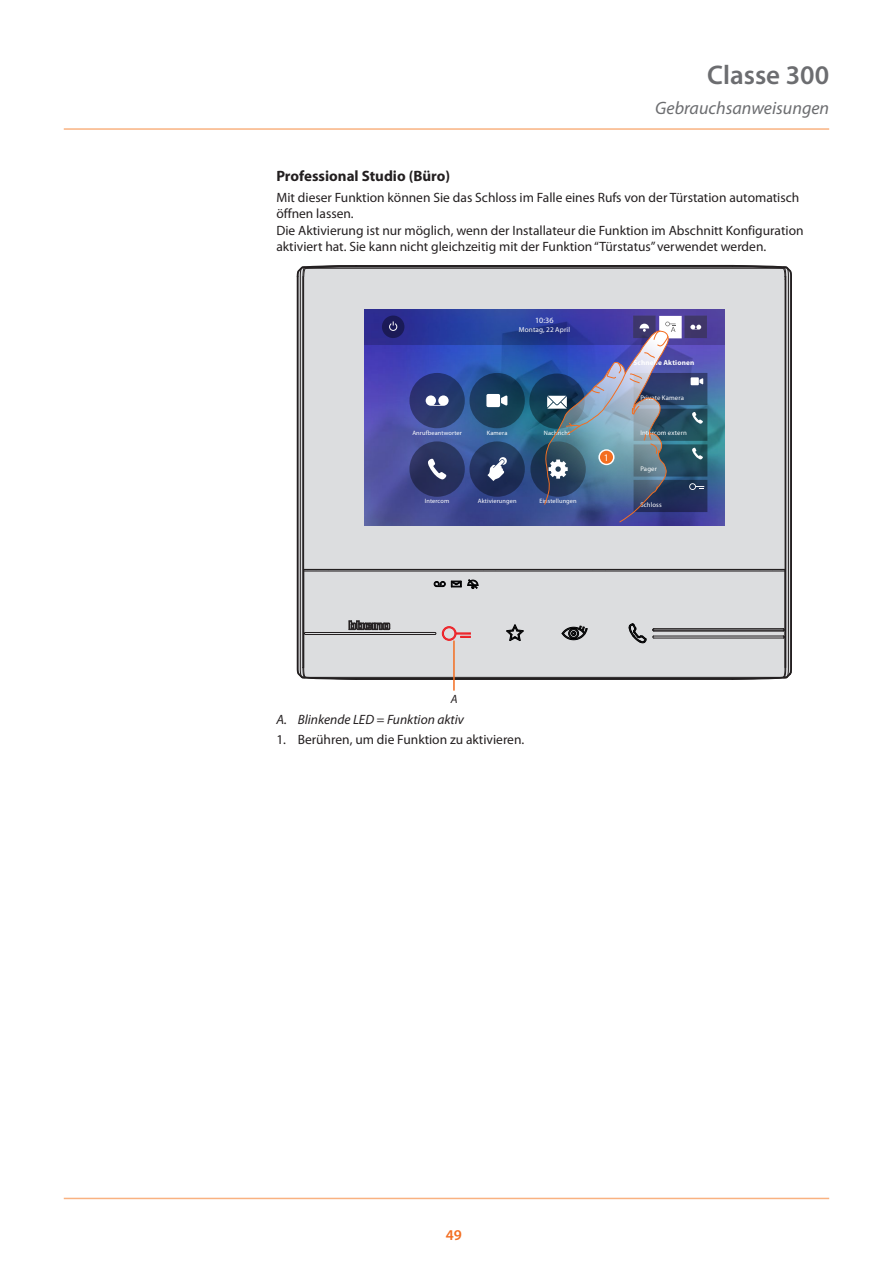
<style>
.page{position:relative;width:893px;height:1263px;background:#fff}
.page>*{position:absolute;margin:0;border:0;box-sizing:border-box;transform-origin:0 0}
.t1{font:600 27px "Myriad Pro";color:#6c6d70}
.t2{font:italic 18px "Myriad Pro";color:#6c6d70}
.t3{font:700 15px "Myriad Pro";color:#231f20}
.t4{font:600 15px "Myriad Pro";color:#f36e21}
.t5{font:13.5px/16.2px "Myriad Pro";color:#231f20}
.t6{font:italic 13.5px "Myriad Pro";color:#231f20}
.t7{font:italic 12px "Myriad Pro";color:#231f20}
.t8{font:10.05px "Myriad Pro";color:#fff}
.t9{font:8.1px "Myriad Pro";color:#fff}
.t10{font:700 7.2px "Myriad Pro";letter-spacing:.02em;color:#fff}
.t11{font:7.2px "Myriad Pro";letter-spacing:.02em;color:#fff}
.t12{font:6.75px "Myriad Pro";letter-spacing:.02em;color:#fff}
.t13{font:6.3px "Myriad Pro";letter-spacing:.02em;color:#fff}
</style>
<div class="page">
<hr style="left:64px;top:128px;width:765px;height:2px;background:#f9b281">
<hr style="left:64px;top:1198px;width:765px;height:1px;background:#f9b281">
<hr style="left:453px;top:640px;width:2px;height:51px;background:#f36e21">
<img style="left:300px;top:265px;width:492px;height:415px">
<svg style="left:598px;top:449px;width:16px;height:16px"></svg>
<div style="left:600px;top:451px;width:13px;height:13px;background:#f36e21;border-radius:50%"></div>
<h1 class="t1" style="left:707px;top:58px;width:123px">Classe 300</h1>
<h2 class="t2" style="left:655px;top:97px;width:175px">Gebrauchsanweisungen</h2>
<p class="t3" style="left:276px;top:166px;width:175px">Professional Studio (Büro)</p>
<p class="t5" style="left:276px;top:189px;width:529px">Mit dieser Funktion können Sie das Schloss im Falle eines Rufs von der Türstation automatisch öffnen lassen.<br>Die Aktivierung ist nur möglich, wenn der Installateur die Funktion im Abschnitt Konfiguration aktiviert hat. Sie kann nicht gleichzeitig mit der Funktion “Türstatus” verwendet werden.</p>
<p class="t9" style="left:535px;top:315px;width:20px">10:36</p>
<p class="t11" style="left:519px;top:325px;width:53px">Montag, 22 April</p>
<p class="t10" style="left:634px;top:358px;width:62px">Schnelle Aktionen</p>
<p class="t12" style="left:640px;top:393px;width:45px">Private Kamera</p>
<p class="t13" style="left:412px;top:429px;width:51px">Anrufbeantworter</p>
<p class="t13" style="left:487px;top:429px;width:22px">Kamera</p>
<p class="t13" style="left:544px;top:429px;width:28px">Nachricht</p>
<p class="t8" style="left:604px;top:451px;width:7px">1</p>
<p class="t12" style="left:640px;top:429px;width:48px">Intercom extern</p>
<p class="t12" style="left:640px;top:465px;width:18px">Pager</p>
<p class="t13" style="left:425px;top:497px;width:26px">Intercom</p>
<p class="t13" style="left:540px;top:497px;width:39px">Einstellungen</p>
<p class="t13" style="left:478px;top:497px;width:40px">Aktivierungen</p>
<p class="t12" style="left:640px;top:500px;width:23px">Schloss</p>
<p class="t7" style="left:451px;top:691px;width:8px">A</p>
<p class="t6" style="left:276px;top:711px;width:189px">A. Blinkende LED = Funktion aktiv</p>
<p class="t5" style="left:276px;top:731px;width:249px">1. Berühren, um die Funktion zu aktivieren.</p>
<p class="t4" style="left:446px;top:1225px;width:18px">49</p>
</div>
